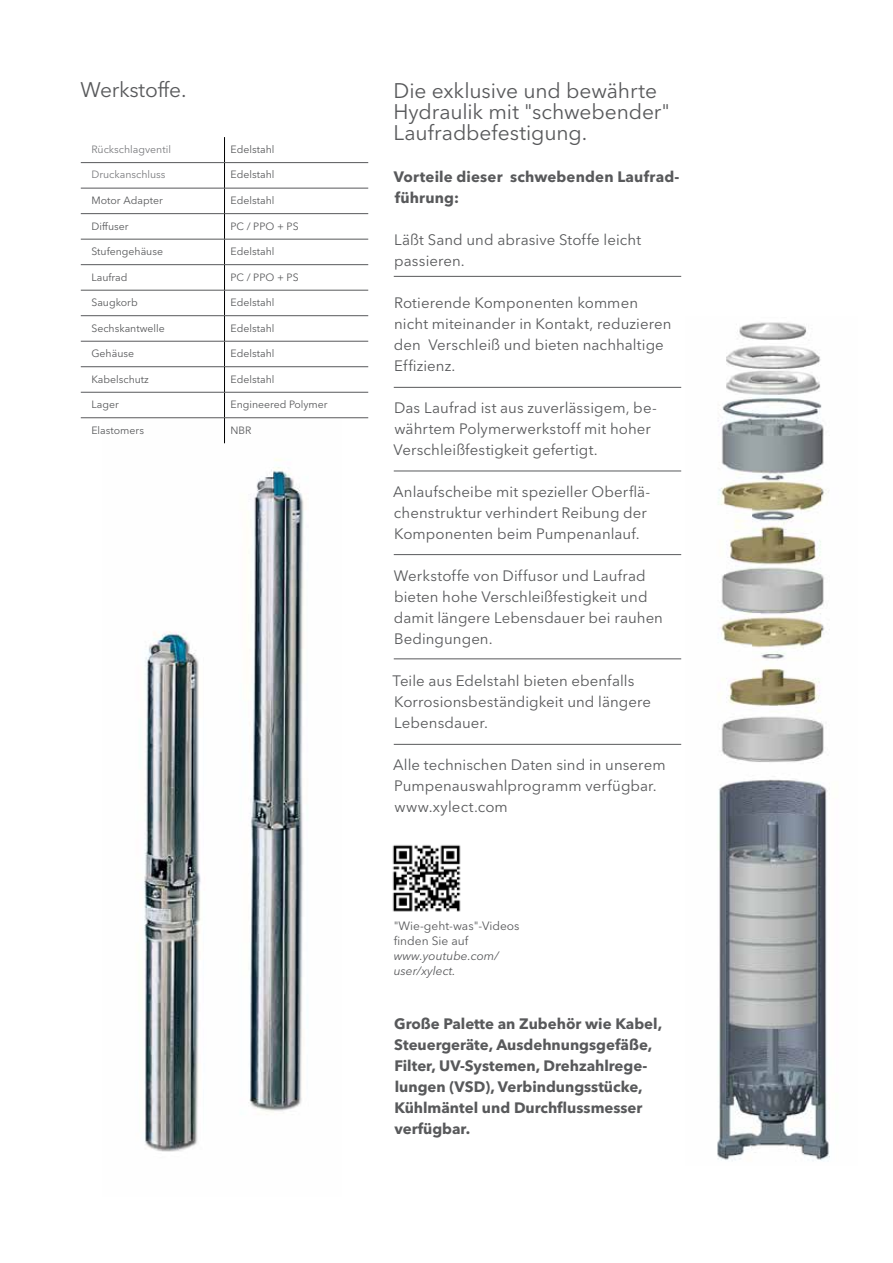
<style>
.page{position:relative;width:893px;height:1263px;background:#fff}
.page>*{position:absolute;margin:0;border:0;box-sizing:border-box;transform-origin:0 0}
.t1{font:21px/21px "Avenir Next LT Pro";letter-spacing:-.005em;color:#58595b}
.t2{font:15px/21px "Avenir Next LT Pro";letter-spacing:.005em;color:#58595b}
.t3{font:700 15px/21px "Avenir Next LT Pro";color:#58595b}
.t4{font:12px/15px "Avenir Next LT Pro";color:#58595b}
.t5{font:italic 12px/15px "Avenir Next LT Pro";color:#58595b}
.t6{font:10.5px "Avenir Next LT Pro";color:#58595b}
.t7{font:10.5px "Avenir Next LT Pro";color:#797a7d}
</style>
<div class="page">
<img style="left:717px;top:322px;width:113px;height:839px">
<img style="left:144px;top:443px;width:160px;height:709px">
<hr style="left:81px;top:162px;width:144px;height:1px;background:#58595b">
<hr style="left:225px;top:162px;width:143px;height:1px;background:#58595b">
<hr style="left:81px;top:188px;width:144px;height:1px;background:#58595b">
<hr style="left:225px;top:188px;width:143px;height:1px;background:#58595b">
<hr style="left:81px;top:213px;width:143px;height:1px;background:#58595b">
<hr style="left:225px;top:213px;width:143px;height:1px;background:#58595b">
<hr style="left:81px;top:239px;width:144px;height:1px;background:#58595b">
<hr style="left:225px;top:239px;width:143px;height:1px;background:#58595b">
<hr style="left:81px;top:264px;width:144px;height:1px;background:#58595b">
<hr style="left:225px;top:264px;width:143px;height:1px;background:#58595b">
<hr style="left:81px;top:290px;width:144px;height:1px;background:#58595b">
<hr style="left:225px;top:290px;width:143px;height:1px;background:#58595b">
<hr style="left:81px;top:315px;width:144px;height:1px;background:#58595b">
<hr style="left:225px;top:315px;width:143px;height:1px;background:#58595b">
<hr style="left:81px;top:341px;width:144px;height:1px;background:#58595b">
<hr style="left:225px;top:341px;width:143px;height:1px;background:#58595b">
<hr style="left:81px;top:366px;width:144px;height:1px;background:#58595b">
<hr style="left:225px;top:366px;width:143px;height:1px;background:#58595b">
<svg style="left:224px;top:137px;width:1px;height:306px"></svg>
<hr style="left:81px;top:392px;width:144px;height:1px;background:#58595b">
<hr style="left:225px;top:392px;width:143px;height:1px;background:#58595b">
<hr style="left:81px;top:417px;width:144px;height:1px;background:#58595b">
<hr style="left:225px;top:417px;width:143px;height:1px;background:#58595b">
<hr style="left:394px;top:276px;width:287px;height:1px;background:#58595b">
<hr style="left:394px;top:387px;width:287px;height:1px;background:#58595b">
<hr style="left:394px;top:471px;width:287px;height:1px;background:#58595b">
<hr style="left:394px;top:554px;width:287px;height:1px;background:#58595b">
<hr style="left:394px;top:744px;width:287px;height:1px;background:#58595b">
<hr style="left:394px;top:658px;width:287px;height:1px;background:#58595b">
<img style="left:392px;top:845px;width:69px;height:67px">
<h1 class="t1" style="left:81px;top:79px;width:108px">Werkstoffe.</h1>
<p class="t7" style="left:91px;top:143px;width:81px">Rückschlagventil</p>
<p class="t6" style="left:231px;top:143px;width:45px">Edelstahl</p>
<p class="t7" style="left:91px;top:169px;width:76px">Druckanschluss</p>
<p class="t6" style="left:231px;top:169px;width:45px">Edelstahl</p>
<p class="t6" style="left:91px;top:194px;width:73px">Motor Adapter</p>
<p class="t6" style="left:231px;top:194px;width:45px">Edelstahl</p>
<p class="t6" style="left:91px;top:220px;width:39px">Diffuser</p>
<p class="t6" style="left:231px;top:220px;width:70px">PC / PPO + PS</p>
<p class="t6" style="left:91px;top:245px;width:73px">Stufengehäuse</p>
<p class="t6" style="left:231px;top:245px;width:45px">Edelstahl</p>
<p class="t6" style="left:91px;top:271px;width:38px">Laufrad</p>
<p class="t6" style="left:231px;top:271px;width:70px">PC / PPO + PS</p>
<p class="t6" style="left:91px;top:296px;width:48px">Saugkorb</p>
<p class="t6" style="left:231px;top:296px;width:45px">Edelstahl</p>
<p class="t6" style="left:91px;top:322px;width:75px">Sechskantwelle</p>
<p class="t6" style="left:231px;top:322px;width:45px">Edelstahl</p>
<p class="t6" style="left:91px;top:347px;width:44px">Gehäuse</p>
<p class="t6" style="left:231px;top:347px;width:45px">Edelstahl</p>
<p class="t6" style="left:91px;top:373px;width:59px">Kabelschutz</p>
<p class="t6" style="left:231px;top:373px;width:45px">Edelstahl</p>
<p class="t6" style="left:91px;top:398px;width:29px">Lager</p>
<p class="t6" style="left:231px;top:398px;width:99px">Engineered Polymer</p>
<p class="t6" style="left:91px;top:424px;width:54px">Elastomers</p>
<p class="t6" style="left:231px;top:424px;width:22px">NBR</p>
<h1 class="t1" style="left:394px;top:80px;width:278px">Die exklusive und bewährte<br>Hydraulik mit "schwebender"<br>Laufradbefestigung.</h1>
<p class="t3" style="left:394px;top:166px;width:287px">Vorteile dieser schwebenden Laufrad&shy;führung:</p>
<p class="t2" style="left:394px;top:229px;width:249px">Läßt Sand und abrasive Stoffe leicht passieren.</p>
<p class="t2" style="left:394px;top:292px;width:279px">Rotierende Komponenten kommen nicht miteinander in Kontakt, reduzieren den Verschleiß und bieten nachhaltige<br>Effizienz.</p>
<p class="t2" style="left:394px;top:397px;width:265px">Das Laufrad ist aus zuverlässigem, be&shy;währtem Polymerwerkstoff mit hoher<br>Verschleißfestigkeit gefertigt.</p>
<p class="t2" style="left:393px;top:481px;width:259px">Anlaufscheibe mit spezieller Oberflä&shy;chenstruktur verhindert Reibung der<br>Komponenten beim Pumpenanlauf.</p>
<p class="t2" style="left:394px;top:565px;width:271px">Werkstoffe von Diffusor und Laufrad bieten hohe Verschleißfestigkeit und damit längere Lebensdauer bei rauhen<br>Bedingungen.</p>
<p class="t2" style="left:392px;top:670px;width:260px">Teile aus Edelstahl bieten ebenfalls<br>Korrosionsbeständigkeit und längere<br>Lebensdauer.</p>
<p class="t2" style="left:393px;top:754px;width:274px">Alle technischen Daten sind in unserem<br>Pumpenauswahlprogramm verfügbar. www.xylect.com</p>
<p class="t4" style="left:394px;top:918px;width:127px">"Wie-geht-was"-Videos finden Sie auf</p>
<p class="t5" style="left:394px;top:948px;width:107px">www.youtube.com/ user/xylect.</p>
<p class="t3" style="left:394px;top:1013px;width:270px">Große Palette an Zubehör wie Kabel,<br>Steuergeräte, Ausdehnungsgefäße,<br>Filter, UV-Systemen, Drehzahlrege&shy;lungen (VSD), Verbindungsstücke,<br>Kühlmäntel und Durchflussmesser verfügbar.</p>
</div>
